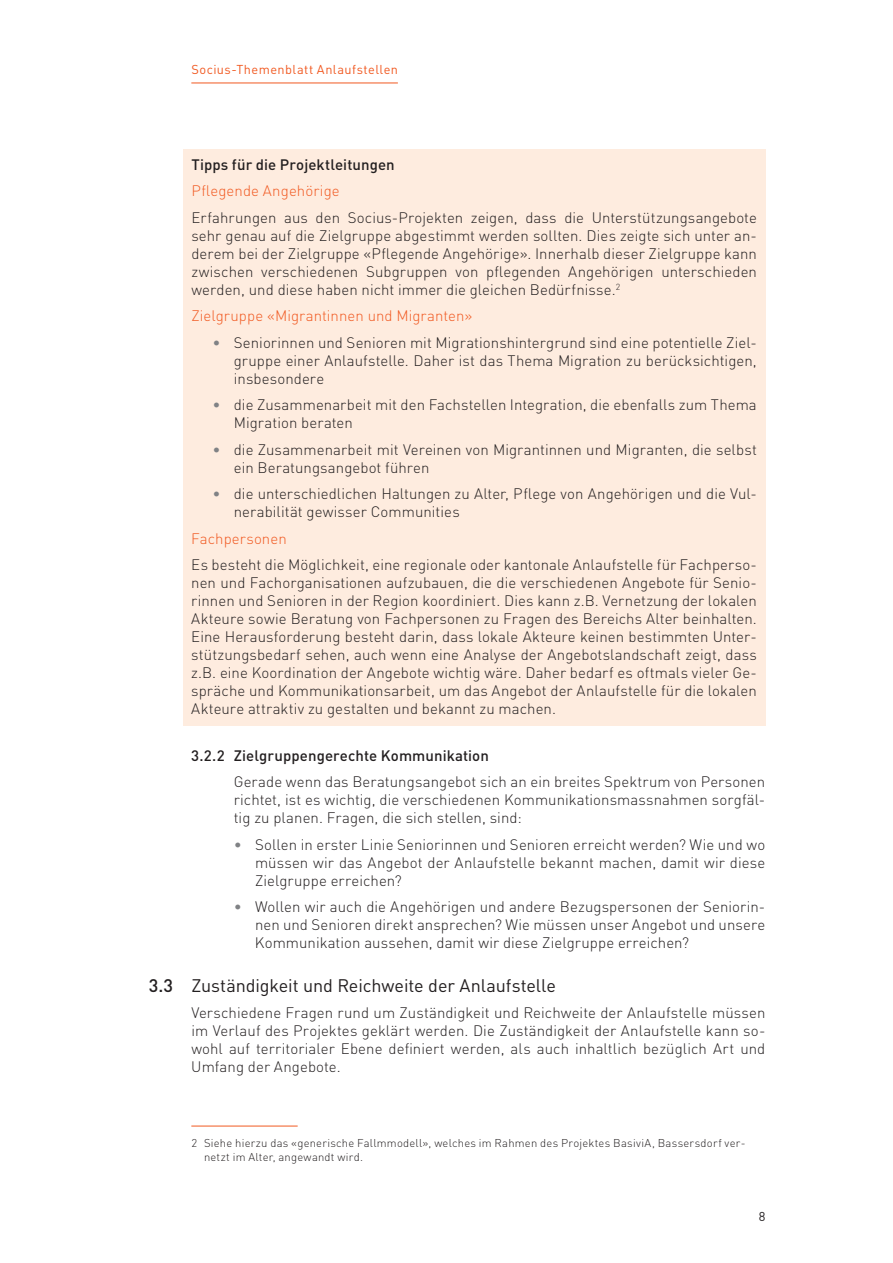
<style>
.page{position:relative;width:893px;height:1263px;background:#fff}
.page>*{position:absolute;margin:0;border:0;box-sizing:border-box;transform-origin:0 0}
.t1{font:18px "DIN";letter-spacing:-.005em;color:#231f20}
.t2{font:300 15px/18px "DIN";letter-spacing:.005em;color:#231f20;text-align:justify}
.t3{font:300 15px "DIN";letter-spacing:.005em;color:#f15921}
.t4{font:500 15px "DIN";letter-spacing:.005em;color:#231f20}
.t5{font:12.75px "DIN";letter-spacing:.035em;color:#f15921}
.t6{font:12.75px "DIN";color:#231f20}
.t7{font:300 11.25px/14.2px "DIN";letter-spacing:.02em;color:#231f20}
.s1{color:#808285}
.s2{font-weight:500}
</style>
<div class="page">
<hr style="left:191px;top:83px;width:207px;height:1px;background:#f15921">
<div style="left:183px;top:149px;width:582px;height:577px;background:#feecdf"></div>
<hr style="left:191px;top:1126px;width:107px;height:1px;background:#f15921">
<p class="t5" style="left:191px;top:62px;width:208px">Socius-Themenblatt Anlaufstellen</p>
<p class="t4" style="left:191px;top:155px;width:205px">Tipps für die Projektleitungen</p>
<p class="t3" style="left:191px;top:182px;width:150px">Pflegende Angehörige</p>
<p class="t2" style="left:191px;top:208px;width:567px">Erfahrungen aus den Socius-Projekten zeigen, dass die Unterstützungsangebote sehr genau auf die Zielgruppe abgestimmt werden sollten. Dies zeigte sich unter an&shy;derem bei der Zielgruppe «Pflegende Angehörige». Innerhalb dieser Zielgruppe kann zwischen verschiedenen Subgruppen von pflegenden Angehörigen unterschieden werden, und diese haben nicht immer die gleichen Bedürfnisse.<sup>2</sup></p>
<p class="t3" style="left:191px;top:307px;width:283px">Zielgruppe «Migrantinnen und Migranten»</p>
<p class="t2" style="left:234px;top:333px;width:524px;text-indent:-21px"><span class="s1">•</span> Seniorinnen und Senioren mit Migrationshintergrund sind eine potentielle Ziel&shy;gruppe einer Anlaufstelle. Daher ist das Thema Migration zu berücksichtigen, insbesondere</p>
<p class="t2" style="left:234px;top:396px;width:524px;text-indent:-21px"><span class="s1">•</span> die Zusammenarbeit mit den Fachstellen Integration, die ebenfalls zum Thema<br>Migration beraten</p>
<p class="t2" style="left:234px;top:440px;width:524px;text-indent:-21px"><span class="s1">•</span> die Zusammenarbeit mit Vereinen von Migrantinnen und Migranten, die selbst ein Beratungsangebot führen</p>
<p class="t2" style="left:234px;top:485px;width:524px;text-indent:-21px"><span class="s1">•</span> die unterschiedlichen Haltungen zu Alter, Pflege von Angehörigen und die Vul&shy;nerabilität gewisser Communities</p>
<p class="t3" style="left:191px;top:529px;width:97px">Fachpersonen</p>
<p class="t2" style="left:191px;top:556px;width:567px">Es besteht die Möglichkeit, eine regionale oder kantonale Anlaufstelle für Fachperso&shy;nen und Fachorganisationen aufzubauen, die die verschiedenen Angebote für Senio&shy;rinnen und Senioren in der Region koordiniert. Dies kann z.B. Vernetzung der lokalen Akteure sowie Beratung von Fachpersonen zu Fragen des Bereichs Alter beinhalten.<br>Eine Herausforderung besteht darin, dass lokale Akteure keinen bestimmten Unter&shy;stützungsbedarf sehen, auch wenn eine Analyse der Angebotslandschaft zeigt, dass z.B. eine Koordination der Angebote wichtig wäre. Daher bedarf es oftmals vieler Ge&shy;spräche und Kommunikationsarbeit, um das Angebot der Anlaufstelle für die lokalen Akteure attraktiv zu gestalten und bekannt zu machen.</p>
<p class="t4" style="left:191px;top:746px;width:299px">3.2.2 Zielgruppengerechte Kommunikation</p>
<p class="t2" style="left:234px;top:773px;width:533px">Gerade wenn das Beratungsangebot sich an ein breites Spektrum von Personen richtet, ist es wichtig, die verschiedenen Kommunikationsmassnahmen sorgfäl&shy;tig zu planen. Fragen, die sich stellen, sind:</p>
<p class="t2" style="left:255px;top:835px;width:512px;text-indent:-21px"><span class="s1">•</span> Sollen in erster Linie Seniorinnen und Senioren erreicht werden? Wie und wo müssen wir das Angebot der Anlaufstelle bekannt machen, damit wir diese Zielgruppe erreichen?</p>
<p class="t2" style="left:255px;top:898px;width:512px;text-indent:-21px"><span class="s1">•</span> Wollen wir auch die Angehörigen und andere Bezugspersonen der Seniorin&shy;nen und Senioren direkt ansprechen? Wie müssen unser Angebot und unsere Kommunikation aussehen, damit wir diese Zielgruppe erreichen?</p>
<p class="t1" style="left:149px;top:974px;width:409px"><span class="s2">3.3</span> Zuständigkeit und Reichweite der Anlaufstelle</p>
<p class="t2" style="left:191px;top:1003px;width:576px">Verschiedene Fragen rund um Zuständigkeit und Reichweite der Anlaufstelle müssen im Verlauf des Projektes geklärt werden. Die Zuständigkeit der Anlaufstelle kann so&shy;wohl auf territorialer Ebene definiert werden, als auch inhaltlich bezüglich Art und Umfang der Angebote.</p>
<p class="t7" style="left:204px;top:1135px;width:543px;text-indent:-13px">2 Siehe hierzu das «generische Fallmmodell», welches im Rahmen des Projektes BasiviA, Bassersdorf ver&shy;netzt im Alter, angewandt wird.</p>
<p class="t6" style="left:759px;top:1208px;width:8px">8</p>
</div>
